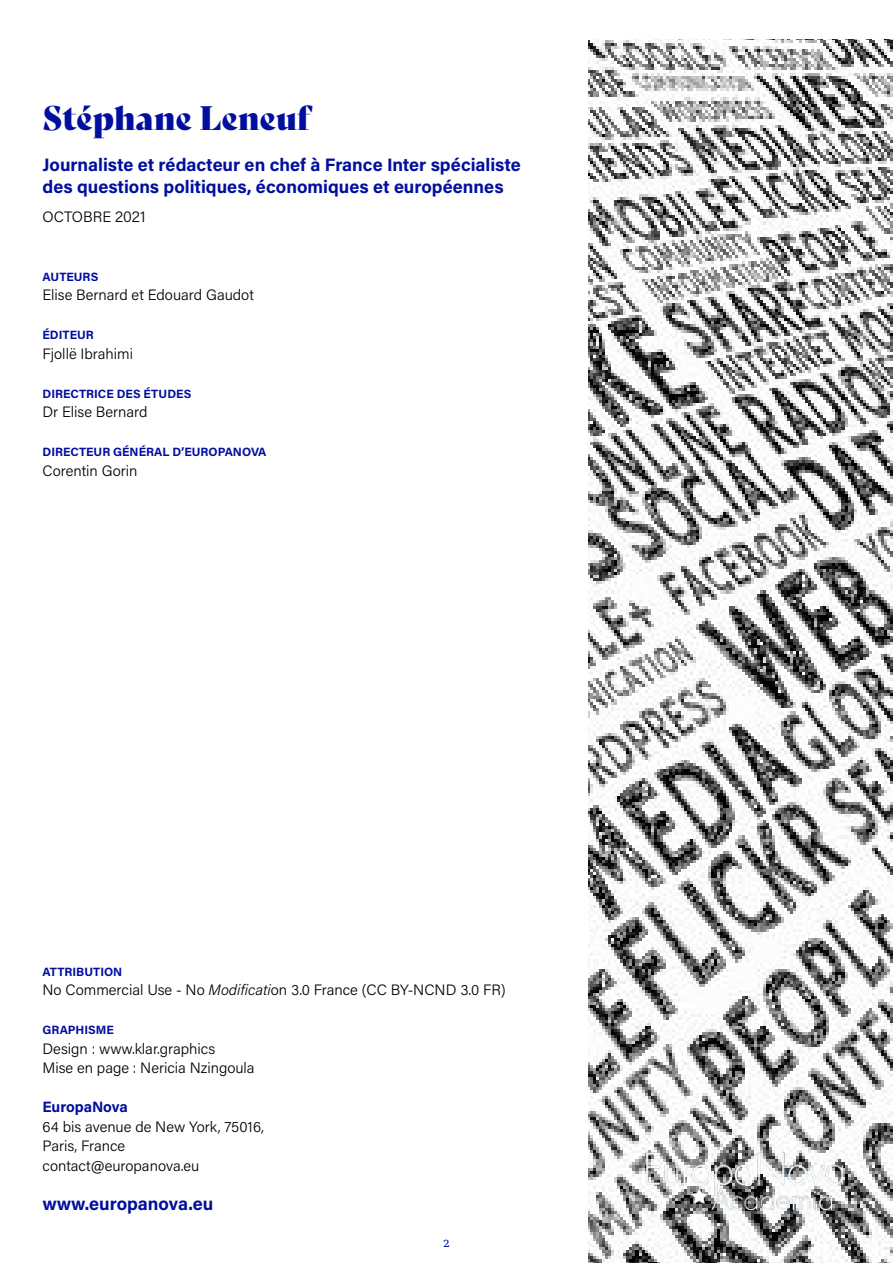
<style>
.page{position:relative;width:893px;height:1263px;background:#fff}
.page>*{position:absolute;margin:0;border:0;box-sizing:border-box;transform-origin:0 0}
.t1{font:33px "Bely Display";color:#000f9f}
.t2{font:700 18px/21.6px "Acumin Pro";color:#000f9f}
.t3{font:300 15px/19.5px "Acumin Pro";color:#000}
.t4{font:700 15px "Acumin Pro";letter-spacing:-.01em;color:#000f9f}
.t5{font:15px "Bely";color:#000f9f}
.t6{font:700 12px "Acumin Pro";color:#000f9f}
.s1{font-style:italic}
</style>
<div class="page">
<img style="left:589px;top:40px;width:304px;height:1223px">
<img style="left:690px;top:1196px;width:141px;height:14px">
<img style="left:643px;top:1150px;width:202px;height:46px">
<h1 class="t1" style="left:43px;top:92px;width:269px">Stéphane Leneuf</h1>
<p class="t2" style="left:43px;top:153px;width:480px">Journaliste et rédacteur en chef à France Inter spécialiste des questions politiques, économiques et européennes</p>
<p class="t3" style="left:43px;top:206px;width:105px">OCTOBRE 2021</p>
<p class="t6" style="left:43px;top:268px;width:57px">AUTEURS</p>
<p class="t3" style="left:43px;top:284px;width:213px">Elise Bernard et Edouard Gaudot</p>
<p class="t6" style="left:43px;top:326px;width:53px">ÉDITEUR</p>
<p class="t3" style="left:43px;top:343px;width:92px">Fjollë Ibrahimi</p>
<p class="t6" style="left:43px;top:385px;width:150px">DIRECTRICE DES ÉTUDES</p>
<p class="t3" style="left:43px;top:401px;width:106px">Dr Elise Bernard</p>
<p class="t6" style="left:43px;top:443px;width:226px">DIRECTEUR GÉNÉRAL D’EUROPANOVA</p>
<p class="t3" style="left:43px;top:460px;width:96px">Corentin Gorin</p>
<p class="t6" style="left:43px;top:963px;width:81px">ATTRIBUTION</p>
<p class="t3" style="left:43px;top:980px;width:465px">No Commercial Use - No <span class="s1">Modificati</span>on 3.0 France (CC BY-NCND 3.0 FR)</p>
<p class="t6" style="left:43px;top:1022px;width:73px">GRAPHISME</p>
<p class="t3" style="left:43px;top:1038px;width:214px">Design : www.klar.graphics<br>Mise en page : Nericia Nzingoula</p>
<p class="t4" style="left:43px;top:1096px;width:87px">EuropaNova</p>
<p class="t3" style="left:43px;top:1116px;width:223px">64 bis avenue de New York, 75016,<br>Paris, France contact@europanova.eu</p>
<p class="t2" style="left:43px;top:1192px;width:172px">www.europanova.eu</p>
<p class="t5" style="left:443px;top:1231px;width:8px">2</p>
</div>
